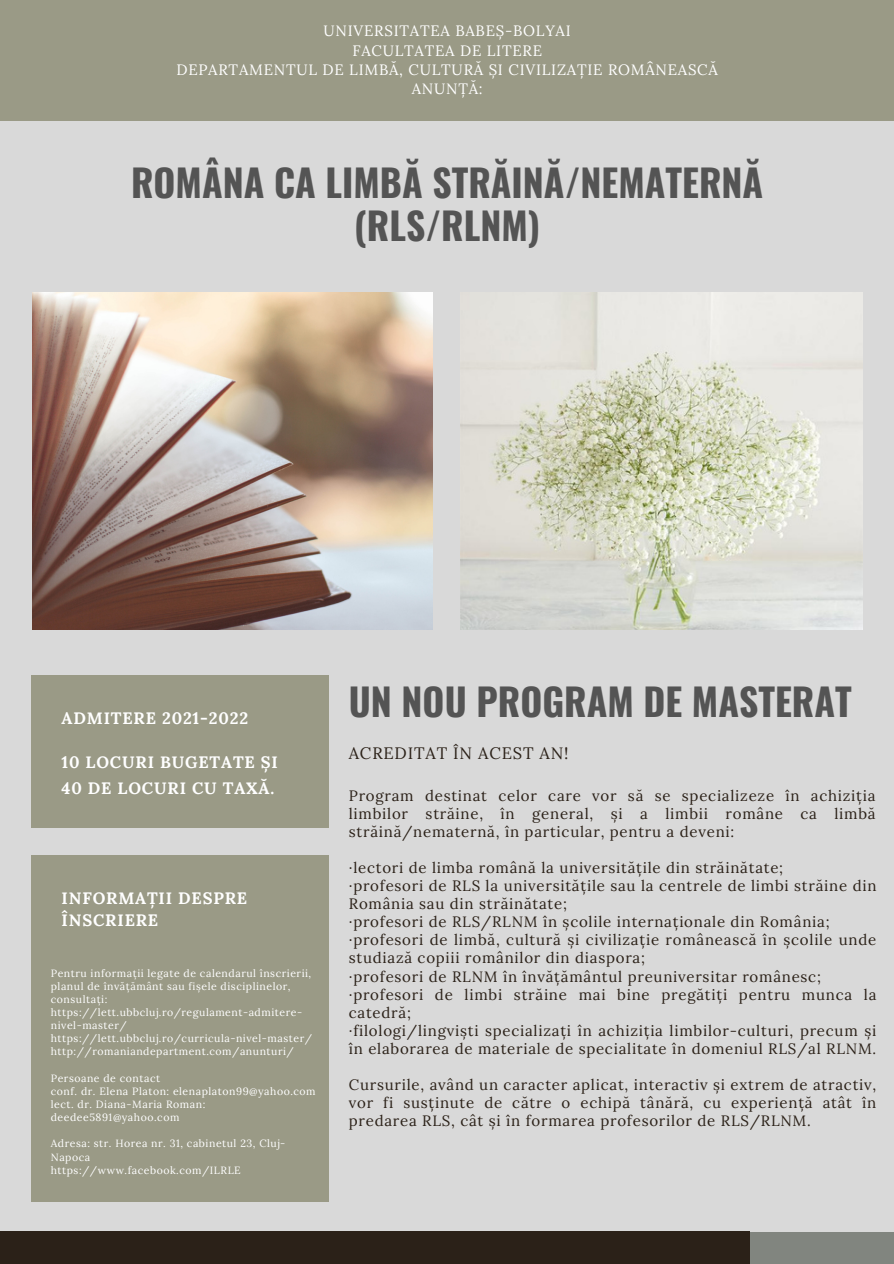
<style>
.page{position:relative;width:894px;height:1264px;background:#fff}
.page>*{position:absolute;margin:0;border:0;box-sizing:border-box;transform-origin:0 0}
.t1{font:700 37.5px/42.8px "Oswald";color:#545454;text-align:center}
.t2{font:700 16.5px/26px "Lora";letter-spacing:.05em;color:#fff}
.t3{font:16.5px "Lora";letter-spacing:.05em;color:#2b2118}
.t4{font:15px/18px "Lora";letter-spacing:.05em;color:#2b2118}
.t5{font:15px "Lora";letter-spacing:.05em;color:#fff}
.t6{font:10.5px/13.2px "Lora";letter-spacing:.05em;color:#fff}
</style>
<div class="page">
<div style="left:0;top:0;width:893px;height:1263px;background:#d9d9d9"></div>
<div style="left:0;top:0;width:893px;height:121px;background:#9a9a86"></div>
<div style="left:32px;top:675px;width:297px;height:152px;background:#9a9a86"></div>
<img style="left:33px;top:293px;width:399px;height:336px">
<img style="left:461px;top:293px;width:400px;height:336px">
<div style="left:695px;top:1231px;width:198px;height:32px;background:#81857f"></div>
<div style="left:0;top:1231px;width:749px;height:32px;background:#2b2118"></div>
<div style="left:32px;top:855px;width:297px;height:347px;background:#9a9a86"></div>
<p class="t5" style="left:323px;top:21px;width:248px">UNIVERSITATEA BABEȘ-BOLYAI</p>
<p class="t5" style="left:352px;top:41px;width:191px">FACULTATEA DE LITERE</p>
<p class="t5" style="left:176px;top:60px;width:543px">DEPARTAMENTUL DE LIMBĂ, CULTURĂ ȘI CIVILIZAȚIE ROMÂNEASCĂ</p>
<p class="t5" style="left:411px;top:79px;width:72px">ANUNȚĂ:</p>
<p class="t1" style="left:131px;top:160px;width:633px">ROMÂNA CA LIMBĂ STRĂINĂ/NEMATERNĂ (RLS/RLNM)</p>
<p class="t2" style="left:62px;top:704px;width:188px">ADMITERE 2021-2022</p>
<p class="t2" style="left:62px;top:748px;width:218px">10 LOCURI BUGETATE ȘI<br>40 DE LOCURI CU TAXĂ.</p>
<p class="t2" style="left:62px;top:886px;width:187px;line-height:22.5px">INFORMAȚII DESPRE<br>ÎNSCRIERE</p>
<p class="t6" style="left:51px;top:966px;width:262px">Pentru informații legate de calendarul înscrierii, planul de învățământ sau fișele disciplinelor, consultați:</p>
<p class="t6" style="left:51px;top:1005px;width:253px">https://lett.ubbcluj.ro/regulament-admitere&shy;nivel-master/</p>
<p class="t6" style="left:51px;top:1031px;width:262px">https://lett.ubbcluj.ro/curricula-nivel-master/</p>
<p class="t6" style="left:51px;top:1044px;width:244px">http://romaniandepartment.com/anunturi/</p>
<p class="t6" style="left:51px;top:1071px;width:111px">Persoane de contact</p>
<p class="t6" style="left:51px;top:1084px;width:266px">conf. dr. Elena Platon: elenaplaton99@yahoo.com</p>
<p class="t6" style="left:51px;top:1097px;width:156px">lect. dr. Diana-Maria Roman: deedee5891@yahoo.com</p>
<p class="t6" style="left:51px;top:1136px;width:236px">Adresa: str. Horea nr. 31, cabinetul 23, Cluj-<br>Napoca</p>
<p class="t6" style="left:51px;top:1163px;width:191px">https://www.facebook.com/ILRLE</p>
<p class="t1" style="left:349px;top:679px;width:504px">UN NOU PROGRAM DE MASTERAT</p>
<p class="t3" style="left:349px;top:742px;width:221px">ACREDITAT ÎN ACEST AN!</p>
<p class="t4" style="left:349px;top:786px;width:528px;text-align:justify">Program destinat celor care vor să se specializeze în achiziția limbilor străine, în general, și a limbii române ca limbă străină/nematernă, în particular, pentru a deveni:</p>
<p class="t4" style="left:349px;top:858px;width:436px">·lectori de limba română la universitățile din străinătate;</p>
<p class="t4" style="left:349px;top:876px;width:529px">·profesori de RLS la universitățile sau la centrele de limbi străine din<br>România sau din străinătate;</p>
<p class="t4" style="left:349px;top:912px;width:482px">·profesori de RLS/RLNM în școlile internaționale din România;</p>
<p class="t4" style="left:349px;top:931px;width:528px">·profesori de limbă, cultură și civilizație românească în școlile unde studiază copiii românilor din diaspora;</p>
<p class="t4" style="left:349px;top:967px;width:473px">·profesori de RLNM în învățământul preuniversitar românesc;</p>
<p class="t4" style="left:349px;top:985px;width:529px">·profesori de limbi străine mai bine pregătiți pentru munca la catedră;</p>
<p class="t4" style="left:349px;top:1021px;width:529px">·filologi/lingviști specializați în achiziția limbilor-culturi, precum și în elaborarea de materiale de specialitate în domeniul RLS/al RLNM.</p>
<p class="t4" style="left:349px;top:1075px;width:529px;text-align:justify">Cursurile, având un caracter aplicat, interactiv și extrem de atractiv, vor fi susținute de către o echipă tânără, cu experiență atât în predarea RLS, cât și în formarea profesorilor de RLS/RLNM.</p>
</div>
